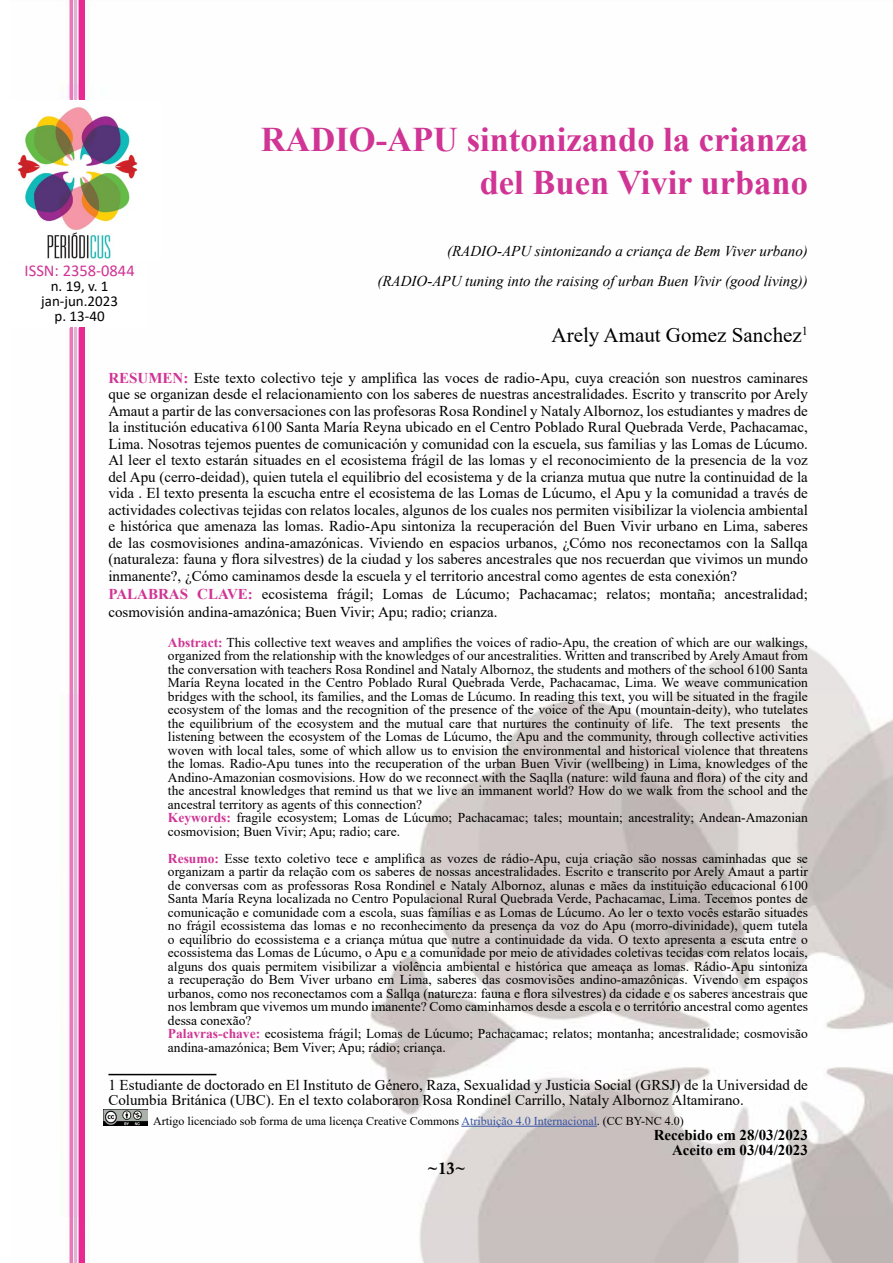
<style>
.page{position:relative;width:893px;height:1263px;background:#fff}
.page>*{position:absolute;margin:0;border:0;box-sizing:border-box;transform-origin:0 0}
.t1{font:700 34.5px/43.5px "Times New Roman";color:#d03494;text-align:right}
.t2{font:21px "Times New Roman";color:#000}
.t3{font:16.5px "Calibri";color:#d03494}
.t4{font:16.5px "Calis MT Bol";color:#000}
.t5{font:15px/16.5px "Times New Roman";color:#000}
.t6{font:italic 15px/30px "Times New Roman";color:#000;text-align:right}
.t7{font:700 15px/15px "Times New Roman";color:#000;text-align:right}
.t8{font:15px/15px "Calibri";color:#000;text-align:center}
.t9{font:13.5px/13.5px "Times New Roman";color:#000}
.t10{font:12px "Times New Roman";color:#000}
.s1{font-weight:700;color:#d03494}
.s2{color:#3853a4}
</style>
<div class="page">
<img style="left:67px;top:0;width:826px;height:1263px">
<div style="left:11px;top:264px;width:137px;height:64px;background:#fff"></div>
<hr style="left:461px;top:1126px;width:136px;height:1px;background:#3853a4">
<img style="left:103px;top:1110px;width:45px;height:16px">
<hr style="left:70px;top:0;width:3px;height:99px;background:#e77bb7">
<hr style="left:74px;top:0;width:3px;height:99px;background:#e0b3d2">
<div style="left:79px;top:0;width:6px;height:99px;background:#e92891"></div>
<hr style="left:70px;top:328px;width:3px;height:935px;background:#e77bb7">
<hr style="left:74px;top:328px;width:3px;height:935px;background:#e0b3d2">
<div style="left:79px;top:328px;width:6px;height:935px;background:#e92891"></div>
<img style="left:17px;top:101px;width:145px;height:160px">
<hr style="left:108px;top:1074px;width:108px;height:1px;background:#000">
<h1 class="t1" style="left:261px;top:117px;width:549px">RADIO-APU sintonizando la crianza del Buen Vivir urbano</h1>
<p class="t6" style="left:377px;top:236px;width:432px">(RADIO-APU sintonizando a criança de Bem Viver urbano) (RADIO-APU tuning into the raising of urban Buen Vivir (good living))</p>
<h2 class="t2" style="left:552px;top:320px;width:258px">Arely Amaut Gomez Sanchez<sup>1</sup></h2>
<p class="t5" style="left:108px;top:369px;width:701px;text-align:justify"><span class="s1">RESUMEN:</span> Este texto colectivo teje y amplifica las voces de radio-Apu, cuya creación son nuestros caminares que se organizan desde el relacionamiento con los saberes de nuestras ancestralidades. Escrito y transcrito por Arely Amaut a partir de las conversaciones con las profesoras Rosa Rondinel y Nataly Albornoz, los estudiantes y madres de la institución educativa 6100 Santa María Reyna ubicado en el Centro Poblado Rural Quebrada Verde, Pachacamac, Lima. Nosotras tejemos puentes de comunicación y comunidad con la escuela, sus familias y las Lomas de Lúcumo.<br>Al leer el texto estarán situades en el ecosistema frágil de las lomas y el reconocimiento de la presencia de la voz del Apu (cerro-deidad), quien tutela el equilibrio del ecosistema y de la crianza mutua que nutre la continuidad de la vida . El texto presenta la escucha entre el ecosistema de las Lomas de Lúcumo, el Apu y la comunidad a través de actividades colectivas tejidas con relatos locales, algunos de los cuales nos permiten visibilizar la violencia ambiental e histórica que amenaza las lomas. Radio-Apu sintoniza la recuperación del Buen Vivir urbano en Lima, saberes de las cosmovisiones andina-amazónicas. Viviendo en espacios urbanos, ¿Cómo nos reconectamos con la Sallqa (naturaleza: fauna y flora silvestres) de la ciudad y los saberes ancestrales que nos recuerdan que vivimos un mundo inmanente?, ¿Cómo caminamos desde la escuela y el territorio ancestral como agentes de esta conexión?</p>
<p class="t5" style="left:108px;top:584px;width:701px;line-height:18px"><span class="s1">PALABRAS CLAVE:</span> ecosistema frágil; Lomas de Lúcumo; Pachacamac; relatos; montaña; ancestralidad; cosmovisión andina-amazónica; Buen Vivir; Apu; radio; crianza.</p>
<p class="t9" style="left:168px;top:635px;width:641px"><span class="s1">Abstract:</span> This collective text weaves and amplifies the voices of radio-Apu, the creation of which are our walkings, organized from the relationship with the knowledges of our ancestralities. Written and transcribed by Arely Amaut from the conversation with teachers Rosa Rondinel and Nataly Albornoz, the students and mothers of the school 6100 Santa María Reyna located in the Centro Poblado Rural Quebrada Verde, Pachacamac, Lima. We weave communication bridges with the school, its families, and the Lomas de Lúcumo. In reading this text, you will be situated in the fragile ecosystem of the lomas and the recognition of the presence of the voice of the Apu (mountain-deity), who tutelates the equilibrium of the ecosystem and the mutual care that nurtures the continuity of life. The text presents the listening between the ecosystem of the Lomas de Lúcumo, the Apu and the community, through collective activities woven with local tales, some of which allow us to envision the environmental and historical violence that threatens the lomas. Radio-Apu tunes into the recuperation of the urban Buen Vivir (wellbeing) in Lima, knowledges of the Andino-Amazonian cosmovisions. How do we reconnect with the Saqlla (nature: wild fauna and flora) of the city and the ancestral knowledges that remind us that we live an immanent world? How do we walk from the school and the ancestral territory as agents of this connection?<br><span class="s1">Keywords:</span> fragile ecosystem; Lomas de Lúcumo; Pachacamac; tales; mountain; ancestrality; Andean-Amazonian cosmovision; Buen Vivir; Apu; radio; care.</p>
<p class="t9" style="left:168px;top:851px;width:641px"><span class="s1">Resumo:</span> Esse texto coletivo tece e amplifica as vozes de rádio-Apu, cuja criação são nossas caminhadas que se organizam a partir da relação com os saberes de nossas ancestralidades. Escrito e transcrito por Arely Amaut a partir de conversas com as professoras Rosa Rondinel e Nataly Albornoz, alunas e mães da instituição educacional 6100<br>Santa María Reyna localizada no Centro Populacional Rural Quebrada Verde, Pachacamac, Lima. Tecemos pontes de comunicação e comunidade com a escola, suas famílias e as Lomas de Lúcumo. Ao ler o texto vocês estarão situades no frágil ecossistema das lomas e no reconhecimento da presença da voz do Apu (morro-divinidade), quem tutela o equilíbrio do ecossistema e a criança mútua que nutre a continuidade da vida. O texto apresenta a escuta entre o ecossistema das Lomas de Lúcumo, o Apu e a comunidade por meio de atividades coletivas tecidas com relatos locais, alguns dos quais permitem visibilizar a violência ambiental e histórica que ameaça as lomas. Rádio-Apu sintoniza a recuperação do Bem Viver urbano em Lima, saberes das cosmovisões andino-amazônicas. Vivendo em espaços urbanos, como nos reconectamos com a Sallqa (natureza: fauna e flora silvestres) da cidade e os saberes ancestrais que nos lembram que vivemos um mundo imanente? Como caminhamos desde a escola e o território ancestral como agentes dessa conexão?<br><span class="s1">Palavras-chave:</span> ecosistema frágil; Lomas de Lúcumo; Pachacamac; relatos; montanha; ancestralidade; cosmovisão andina-amazónica; Bem Viver; Apu; rádio; criança.</p>
<p class="t5" style="left:108px;top:1076px;width:701px;line-height:15px">1 Estudiante de doctorado en El Instituto de Género, Raza, Sexualidad y Justicia Social (GRSJ) de la Universidad de<br>Columbia Británica (UBC). En el texto colaboraron Rosa Rondinel Carrillo, Nataly Albornoz Altamirano.</p>
<p class="t3" style="left:25px;top:259px;width:112px">ISSN: 2358-0844</p>
<p class="t8" style="left:41px;top:279px;width:78px">n. 19, v. 1 jan-jun.2023 p. 13-40</p>
<p class="t10" style="left:153px;top:1112px;width:532px">Artigo licenciado sob forma de uma licença Creative Commons <span class="s2">Atribuição 4.0 Internacional</span>. (CC BY-NC 4.0)</p>
<p class="t7" style="left:654px;top:1127px;width:156px">Recebido em 28/03/2023<br>Aceito em 03/04/2023</p>
<p class="t4" style="left:427px;top:1159px;width:40px">~13~</p>
</div>
